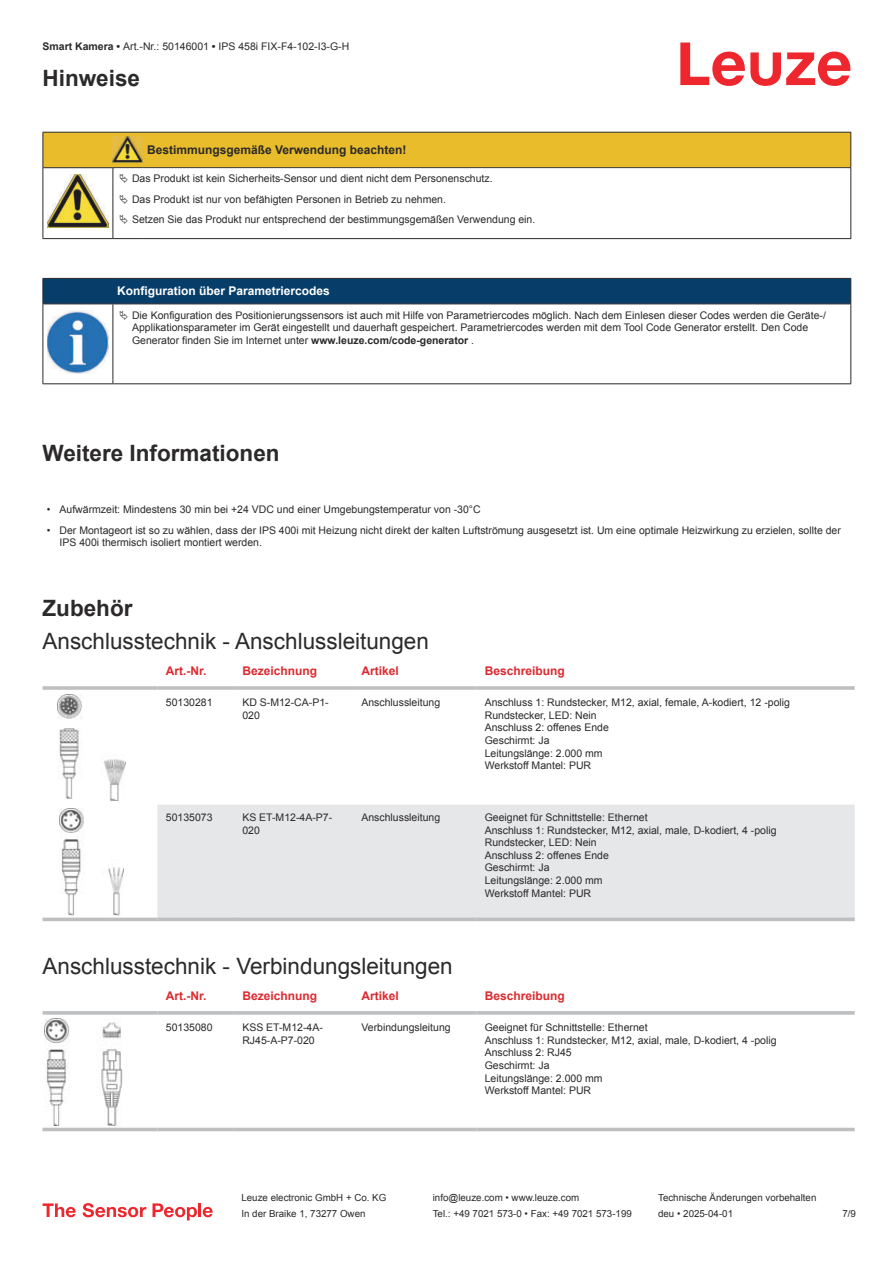
<style>
.page{position:relative;width:893px;height:1263px;background:#fff}
.page>*{position:absolute;margin:0;border:0;box-sizing:border-box;transform-origin:0 0}
.t1{font:22.5px "Arial";color:#2b292a}
.t2{font:700 22.5px "Arial";color:#2b292a}
.t3{font:700 12px "Arial";color:#db2a30}
.t4{font:700 12px "Arial";color:#2b292a}
.t5{font:700 12px "Arial";color:#fff}
.t6{font:10.5px/12.6px "Arial";color:#2b292a}
.t7{font:9.75px "Arial";color:#2b292a}
.s1{font-weight:700}
</style>
<div class="page">
<svg style="left:680px;top:43px;width:170px;height:43px"></svg>
<svg style="left:43px;top:761px;width:812px;height:161px"></svg>
<div style="left:157px;top:805px;width:698px;height:113px;background:#e6e7e9"></div>
<hr style="left:43px;top:686px;width:114px;height:4px;background:#c3c5c7">
<svg style="left:157px;top:686px;width:77px;height:4px"></svg>
<hr style="left:234px;top:686px;width:119px;height:4px;background:#c4c6c7">
<hr style="left:353px;top:686px;width:123px;height:4px;background:#c3c5c7">
<svg style="left:476px;top:686px;width:379px;height:4px;background:#c3c5c7"></svg>
<hr style="left:43px;top:918px;width:114px;height:3px;background:#bdbfc1">
<hr style="left:157px;top:918px;width:77px;height:3px;background:#bdbfc1">
<hr style="left:234px;top:918px;width:119px;height:3px;background:#bdbfc1">
<hr style="left:353px;top:918px;width:123px;height:3px;background:#bdbfc1">
<hr style="left:476px;top:918px;width:379px;height:3px;background:#bdbfc1">
<img style="left:57px;top:694px;width:68px;height:106px">
<img style="left:59px;top:809px;width:65px;height:106px">
<svg style="left:43px;top:1018px;width:812px;height:114px"></svg>
<svg style="left:43px;top:1011px;width:114px;height:4px"></svg>
<svg style="left:157px;top:1011px;width:77px;height:4px"></svg>
<svg style="left:234px;top:1011px;width:119px;height:4px"></svg>
<svg style="left:353px;top:1011px;width:123px;height:4px"></svg>
<svg style="left:476px;top:1011px;width:379px;height:4px;background:#c3c5c7"></svg>
<hr style="left:43px;top:1128px;width:114px;height:3px;background:#bdbfc1">
<hr style="left:157px;top:1128px;width:77px;height:3px;background:#bdbfc1">
<hr style="left:234px;top:1128px;width:119px;height:3px;background:#bdbfc1">
<hr style="left:353px;top:1128px;width:123px;height:3px;background:#bdbfc1">
<hr style="left:476px;top:1128px;width:379px;height:3px;background:#bdbfc1">
<img style="left:45px;top:1019px;width:93px;height:106px">
<svg style="left:43px;top:1203px;width:33px;height:14px"></svg>
<svg style="left:83px;top:1203px;width:63px;height:14px"></svg>
<svg style="left:153px;top:1203px;width:44px;height:17px"></svg>
<hr style="left:198px;top:1203px;width:3px;height:14px;background:#ed272d">
<svg style="left:203px;top:1207px;width:10px;height:10px"></svg>
<hr style="left:43px;top:238px;width:70px;height:1px;background:#2b292a">
<hr style="left:113px;top:238px;width:30px;height:1px;background:#2b292a">
<hr style="left:143px;top:238px;width:708px;height:1px;background:#2b292a">
<hr style="left:43px;top:304px;width:70px;height:1px;background:#2b292a">
<svg style="left:43px;top:278px;width:808px;height:26px;background:#093c65"></svg>
<hr style="left:113px;top:304px;width:738px;height:1px;background:#2b292a">
<hr style="left:43px;top:304px;width:1px;height:75px;background:#2b292a">
<hr style="left:113px;top:304px;width:1px;height:75px;background:#2b292a">
<hr style="left:850px;top:304px;width:1px;height:75px;background:#2b292a">
<hr style="left:43px;top:383px;width:70px;height:1px;background:#2b292a">
<hr style="left:113px;top:383px;width:738px;height:1px;background:#2b292a">
<img style="left:47px;top:310px;width:61px;height:63px">
<svg style="left:43px;top:132px;width:808px;height:106px"></svg>
<p class="t6" style="left:43px;top:41px;width:308px"><span class="s1">Smart Kamera •</span> Art.-Nr.: 50146001 <span class="s1">•</span> IPS 458i FIX-F4-102-I3-G-H</p>
<h1 class="t2" style="left:43px;top:70px;width:99px">Hinweise</h1>
<p class="t4" style="left:147px;top:145px;width:261px">Bestimmungsgemäße Verwendung beachten!</p>
<p class="t6" style="left:132px;top:170px;width:405px;line-height:20.2px">Das Produkt ist kein Sicherheits-Sensor und dient nicht dem Personenschutz.<br>Das Produkt ist nur von befähigten Personen in Betrieb zu nehmen.<br>Setzen Sie das Produkt nur entsprechend der bestimmungsgemäßen Verwendung ein.</p>
<p class="t5" style="left:117px;top:287px;width:214px">Konfiguration über Parametriercodes</p>
<p class="t6" style="left:132px;top:310px;width:695px">Die Konfiguration des Positionierungssensors ist auch mit Hilfe von Parametriercodes möglich. Nach dem Einlesen dieser Codes werden die Geräte-/<br>Applikationsparameter im Gerät eingestellt und dauerhaft gespeichert. Parametriercodes werden mit dem Tool Code Generator erstellt. Den Code<br>Generator finden Sie im Internet unter <span class="s1">www.leuze.com/code-generator</span> .</p>
<h1 class="t2" style="left:43px;top:444px;width:239px">Weitere Informationen</h1>
<p class="t6" style="left:47px;top:504px;width:435px">• Aufwärmzeit: Mindestens 30 min bei +24 VDC und einer Umgebungstemperatur von -30°C</p>
<p class="t6" style="left:60px;top:525px;width:783px;text-indent:-13px">• Der Montageort ist so zu wählen, dass der IPS 400i mit Heizung nicht direkt der kalten Luftströmung ausgesetzt ist. Um eine optimale Heizwirkung zu erzielen, sollte der<br>IPS 400i thermisch isoliert montiert werden.</p>
<h1 class="t2" style="left:43px;top:599px;width:92px">Zubehör</h1>
<h1 class="t1" style="left:43px;top:633px;width:388px">Anschlusstechnik - Anschlussleitungen</h1>
<p class="t3" style="left:166px;top:667px;width:42px">Art.-Nr.</p>
<p class="t3" style="left:242px;top:667px;width:76px">Bezeichnung</p>
<p class="t3" style="left:361px;top:667px;width:39px">Artikel</p>
<p class="t3" style="left:485px;top:667px;width:82px">Beschreibung</p>
<p class="t6" style="left:166px;top:697px;width:48px">50130281</p>
<p class="t6" style="left:242px;top:697px;width:88px">KD S-M12-CA-P1-<br>020</p>
<p class="t6" style="left:361px;top:697px;width:80px">Anschlussleitung</p>
<p class="t6" style="left:485px;top:697px;width:307px">Anschluss 1: Rundstecker, M12, axial, female, A-kodiert, 12 -polig<br>Rundstecker, LED: Nein<br>Anschluss 2: offenes Ende<br>Geschirmt: Ja<br>Leitungslänge: 2.000 mm<br>Werkstoff Mantel: PUR</p>
<p class="t6" style="left:166px;top:812px;width:48px">50135073</p>
<p class="t6" style="left:242px;top:812px;width:91px">KS ET-M12-4A-P7-<br>020</p>
<p class="t6" style="left:361px;top:812px;width:80px">Anschlussleitung</p>
<p class="t6" style="left:485px;top:812px;width:293px">Geeignet für Schnittstelle: Ethernet<br>Anschluss 1: Rundstecker, M12, axial, male, D-kodiert, 4 -polig<br>Rundstecker, LED: Nein<br>Anschluss 2: offenes Ende<br>Geschirmt: Ja<br>Leitungslänge: 2.000 mm<br>Werkstoff Mantel: PUR</p>
<h1 class="t1" style="left:43px;top:958px;width:412px">Anschlusstechnik - Verbindungsleitungen</h1>
<p class="t3" style="left:166px;top:991px;width:42px">Art.-Nr.</p>
<p class="t3" style="left:242px;top:991px;width:76px">Bezeichnung</p>
<p class="t3" style="left:361px;top:991px;width:39px">Artikel</p>
<p class="t3" style="left:485px;top:991px;width:82px">Beschreibung</p>
<p class="t6" style="left:166px;top:1022px;width:48px">50135080</p>
<p class="t6" style="left:242px;top:1022px;width:82px">KSS ET-M12-4A-<br>RJ45-A-P7-020</p>
<p class="t6" style="left:361px;top:1022px;width:91px">Verbindungsleitung</p>
<p class="t6" style="left:485px;top:1022px;width:293px">Geeignet für Schnittstelle: Ethernet<br>Anschluss 1: Rundstecker, M12, axial, male, D-kodiert, 4 -polig<br>Anschluss 2: RJ45<br>Geschirmt: Ja<br>Leitungslänge: 2.000 mm<br>Werkstoff Mantel: PUR</p>
<p class="t7" style="left:241px;top:1194px;width:146px">Leuze electronic GmbH + Co. KG</p>
<p class="t7" style="left:433px;top:1194px;width:148px">info@leuze.com • www.leuze.com</p>
<p class="t7" style="left:658px;top:1194px;width:160px">Technische Änderungen vorbehalten</p>
<p class="t7" style="left:241px;top:1210px;width:126px">In der Braike 1, 73277 Owen</p>
<p class="t7" style="left:433px;top:1210px;width:201px">Tel.: +49 7021 573-0 • Fax: +49 7021 573-199</p>
<p class="t7" style="left:658px;top:1210px;width:76px">deu • 2025-04-01</p>
<p class="t7" style="left:842px;top:1210px;width:15px">7 /9</p>
</div>
